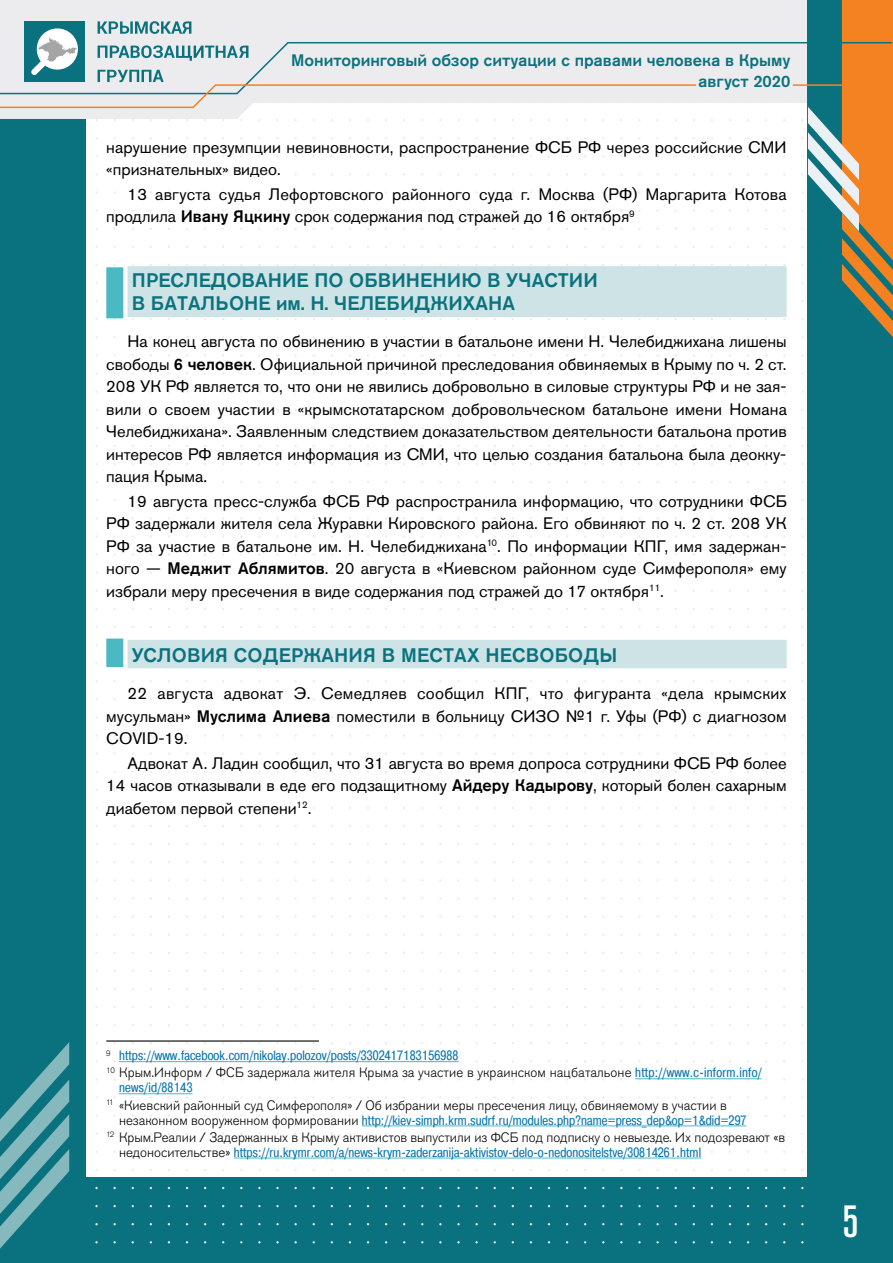
<style>
.page{position:relative;width:893px;height:1263px;background:#fff}
.page>*{position:absolute;margin:0;border:0;box-sizing:border-box;transform-origin:0 0}
.t1{font:500 condensed 45px "Akzidenz Grotesk Pro";color:#fff}
.t2{font:500 19.5px/22.5px "Akzidenz Grotesk Pro";letter-spacing:.005em;color:#0a727e}
.t3{font:16.5px/22.5px "Akzidenz Grotesk Pro";color:#000;text-align:justify}
.t4{font:500 16.5px/20.7px "Akzidenz Grotesk Pro";color:#0a727e;text-align:right}
.t5{font:13.5px "Pragmatica Cond C";letter-spacing:.01em;color:#0976ae}
.t6{font:300 13.5px "Akzidenz Grotesk Pro";color:#000}
.s1{font-weight:500}
.s2{font-family:"Pragmatica Cond C";font-weight:400;color:#0976ae}
.s3{font-family:"Akzidenz Grotesk Pro";font-weight:300;color:#000}
</style>
<div class="page">
<div style="left:0;top:1178px;width:893px;height:85px;background:#0a727e"></div>
<div style="left:0;top:0;width:85px;height:1263px;background:#0a727e"></div>
<svg style="left:0;top:0;width:808px;height:119px;fill:#ececee"></svg>
<div style="left:808px;top:0;width:85px;height:1263px;background:#0a727e"></div>
<svg style="left:842px;top:0;width:51px;height:338px"></svg>
<svg style="left:801px;top:101px;width:58px;height:130px"></svg>
<svg style="left:0;top:1042px;width:69px;height:206px"></svg>
<div style="left:24px;top:21px;width:61px;height:61px;background:#0a727e"></div>
<svg style="left:38px;top:28px;width:39px;height:13px"></svg>
<svg style="left:98px;top:21px;width:20px;height:13px"></svg>
<svg style="left:120px;top:21px;width:13px;height:13px"></svg>
<svg style="left:135px;top:21px;width:24px;height:13px"></svg>
<svg style="left:161px;top:21px;width:10px;height:13px"></svg>
<svg style="left:171px;top:21px;width:20px;height:13px"></svg>
<svg style="left:0;top:41px;width:893px;height:54px;background:#cdd4d0"></svg>
<svg style="left:0;top:83px;width:698px;height:26px"></svg>
<hr style="left:793px;top:84px;width:100px;height:2px;background:#f48220">
<div style="left:128px;top:266px;width:659px;height:51px;background:#cee3e5"></div>
<div style="left:106px;top:267px;width:17px;height:51px;background:#4bb9c2"></div>
<div style="left:128px;top:640px;width:659px;height:28px;background:#cee3e5"></div>
<div style="left:106px;top:638px;width:17px;height:29px;background:#4bb9c2"></div>
<hr style="left:106px;top:1040px;width:213px;height:1px;background:#000">
<hr style="left:119px;top:1061px;width:339px;height:1px;background:#4bb9c2">
<hr style="left:635px;top:1078px;width:127px;height:1px;background:#4bb9c2">
<hr style="left:119px;top:1093px;width:73px;height:1px;background:#4bb9c2">
<hr style="left:362px;top:1125px;width:384px;height:1px;background:#4bb9c2">
<hr style="left:234px;top:1158px;width:467px;height:1px;background:#4bb9c2">
<p class="t4" style="left:291px;top:49px;width:501px">Мониторинговый обзор ситуации с правами человека в Крыму август 2020</p>
<p class="t3" style="left:106px;top:136px;width:682px">нарушение презумпции невиновности, распространение ФСБ РФ через российские СМИ «признательных» видео.</p>
<p class="t3" style="left:106px;top:183px;width:682px;text-indent:21px">13 августа судья Лефортовского районного суда г. Москва (РФ) Маргарита Котова продлила <span class="s1">Ивану Яцкину</span> срок содержания под стражей до 16 октября<sup>9</sup></p>
<p class="t2" style="left:132px;top:269px;width:467px">ПРЕСЛЕДОВАНИЕ ПО ОБВИНЕНИЮ В УЧАСТИИ<br>В БАТАЛЬОНЕ им. Н. ЧЕЛЕБИДЖИХАНА</p>
<p class="t3" style="left:106px;top:330px;width:682px;text-indent:21px">На конец августа по обвинению в участии в батальоне имени Н. Челебиджихана лишены свободы <span class="s1">6 человек</span>. Официальной причиной преследования обвиняемых в Крыму по ч. 2 ст.<br>208 УК РФ является то, что они не явились добровольно в силовые структуры РФ и не зая&shy;вили о своем участии в «крымскотатарском добровольческом батальоне имени Номана Челебиджихана». Заявленным следствием доказательством деятельности батальона против интересов РФ является информация из СМИ, что целью создания батальона была деокку&shy;пация Крыма.</p>
<p class="t3" style="left:106px;top:490px;width:682px;text-indent:21px">19 августа пресс-служба ФСБ РФ распространила информацию, что сотрудники ФСБ РФ задержали жителя села Журавки Кировского района. Его обвиняют по ч. 2 ст. 208 УК РФ за участие в батальоне им. Н. Челебиджихана<sup>10</sup>. По информации КПГ, имя задержан&shy;ного — <span class="s1">Меджит Аблямитов</span>. 20 августа в «Киевском районном суде Симферополя» ему избрали меру пресечения в виде содержания под стражей до 17 октября<sup>11</sup>.</p>
<p class="t2" style="left:132px;top:643px;width:487px">УСЛОВИЯ СОДЕРЖАНИЯ В МЕСТАХ НЕСВОБОДЫ</p>
<p class="t3" style="left:106px;top:682px;width:682px;text-indent:21px">22 августа адвокат Э. Семедляев сообщил КПГ, что фигуранта «дела крымских мусульман» <span class="s1">Муслима Алиева</span> поместили в больницу СИЗО №1 г. Уфы (РФ) с диагнозом COVID-19.</p>
<p class="t3" style="left:106px;top:752px;width:682px;text-indent:21px">Адвокат А. Ладин сообщил, что 31 августа во время допроса сотрудники ФСБ РФ более 14 часов отказывали в еде его подзащитному <span class="s1">Айдеру Кадырову</span>, который болен сахарным диабетом первой степени<sup>12</sup>.</p>
<p class="t5" style="left:106px;top:1048px;width:354px"><sup>9</sup> https://www.facebook.com/nikolay.polozov/posts/3302417183156988</p>
<p class="t6" style="left:106px;top:1064px;width:657px"><sup>10</sup> Крым.Информ / ФСБ задержала жителя Крыма за участие в украинском нацбатальоне <span class="s2">http://www.c-inform.info/</span></p>
<p class="t5" style="left:119px;top:1080px;width:75px">news/id/88143</p>
<p class="t6" style="left:106px;top:1096px;width:622px"><sup>11</sup> «Киевский районный суд Симферополя» / Об избрании меры пресечения лицу, обвиняемому в участии в</p>
<p class="t5" style="left:119px;top:1112px;width:629px"><span class="s3">незаконном вооруженном формировании</span> http://kiev-simph.krm.sudrf.ru/modules.php?name=press_dep&amp;op=1&amp;did=297</p>
<p class="t6" style="left:106px;top:1128px;width:680px"><sup>12</sup> Крым.Реалии / Задержанных в Крыму активистов выпустили из ФСБ под подписку о невыезде. Их подозревают «в</p>
<p class="t5" style="left:119px;top:1144px;width:583px"><span class="s3">недоносительстве»</span> https://ru.krymr.com/a/news-krym-zaderzanija-aktivistov-delo-o-nedonositelstve/30814261.html</p>
<h1 class="t1" style="left:842px;top:1192px;width:17px">5</h1>
</div>
